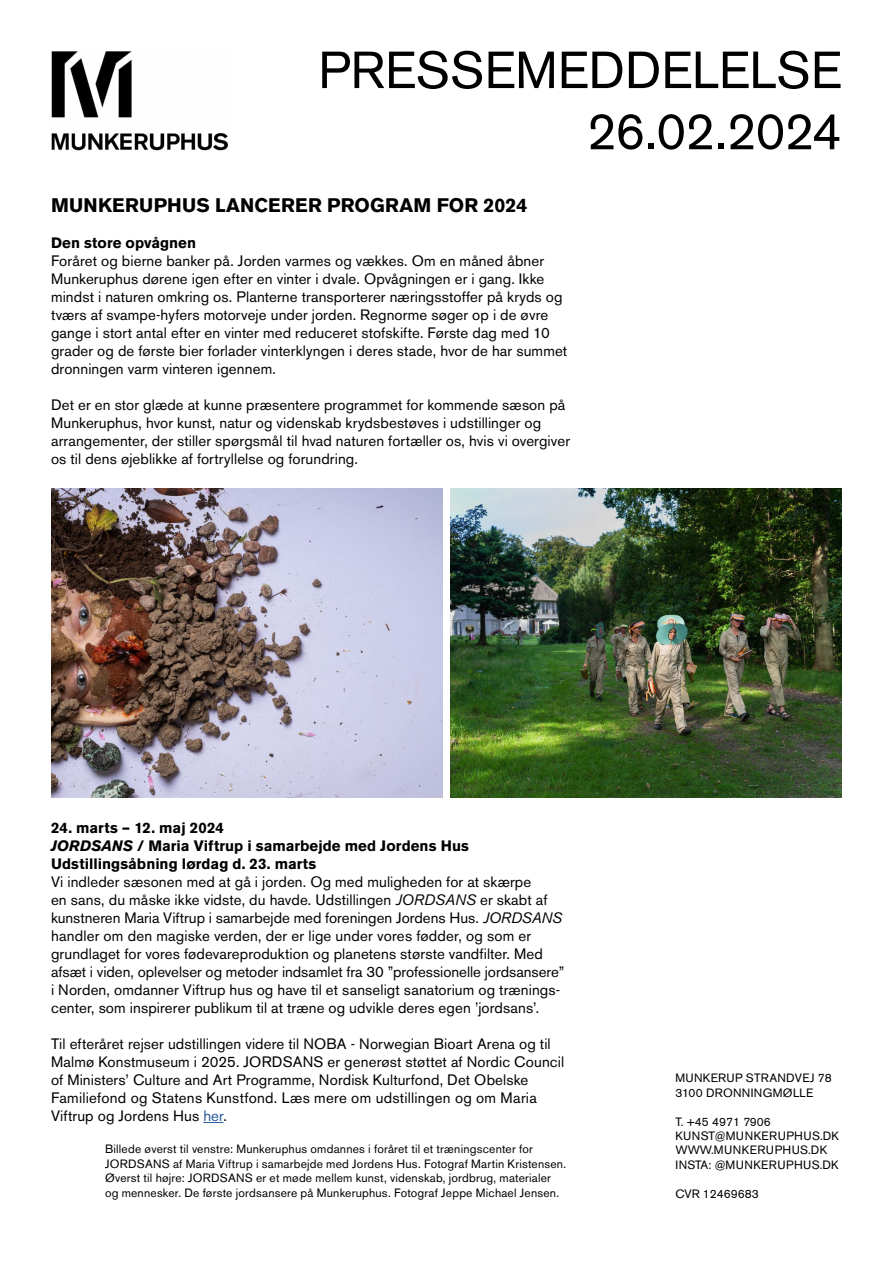
<style>
.page{position:relative;width:893px;height:1263px;background:#fff}
.page>*{position:absolute;margin:0;border:0;box-sizing:border-box;transform-origin:0 0}
.t1{font:51.6px/61.2px "Akzidenz Grotesk BE";letter-spacing:-.005em;color:#000;text-align:right}
.t2{font:700 19.5px "Akzidenz Grotesk BE";letter-spacing:.01em;color:#000}
.t3{font:15px/18px "Akzidenz Grotesk BE";letter-spacing:.01em;color:#000}
.t4{font:700 15px/18px "Akzidenz Grotesk BE";letter-spacing:.005em;color:#000}
.t5{font:12px/14.4px "Akzidenz Grotesk BE";letter-spacing:.02em;color:#000}
.t6{font:12px "Akzidenz Grotesk BE";color:#000}
.s1{font-style:italic}
.s2{color:#275b9b}
</style>
<div class="page">
<img style="left:51px;top:51px;width:178px;height:100px">
<svg style="left:203px;top:1122px;width:20px;height:1px"></svg>
<img style="left:51px;top:489px;width:391px;height:308px">
<img style="left:451px;top:489px;width:391px;height:308px">
<h1 class="t1" style="left:318px;top:40px;width:525px">PRESSEMEDDELELSE<br>26.02.2024</h1>
<h2 class="t2" style="left:51px;top:194px;width:478px">MUNKERUPHUS LANCERER PROGRAM FOR 2024</h2>
<p class="t4" style="left:51px;top:234px;width:147px">Den store opvågnen</p>
<p class="t3" style="left:51px;top:252px;width:518px">Foråret og bierne banker på. Jorden varmes og vækkes. Om en måned åbner Munkeruphus dørene igen efter en vinter i dvale. Opvågningen er i gang. Ikke mindst i naturen omkring os. Planterne transporterer næringsstoffer på kryds og tværs af svampe-hyfers motorveje under jorden. Regnorme søger op i de øvre gange i stort antal efter en vinter med reduceret stofskifte. Første dag med 10 grader og de første bier forlader vinterklyngen i deres stade, hvor de har summet dronningen varm vinteren igennem.</p>
<p class="t3" style="left:51px;top:396px;width:520px">Det er en stor glæde at kunne præsentere programmet for kommende sæson på Munkeruphus, hvor kunst, natur og videnskab krydsbestøves i udstillinger og arrangementer, der stiller spørgsmål til hvad naturen fortæller os, hvis vi overgiver os til dens øjeblikke af fortryllelse og forundring.</p>
<p class="t4" style="left:51px;top:819px;width:419px">24. marts – 12. maj 2024<br><span class="s1">JORDSANS</span> / Maria Viftrup i samarbejde med Jordens Hus<br>Udstillingsåbning lørdag d. 23. marts</p>
<p class="t3" style="left:51px;top:873px;width:515px">Vi indleder sæsonen med at gå i jorden. Og med muligheden for at skærpe<br>en sans, du måske ikke vidste, du havde. Udstillingen <span class="s1">JORDSANS</span> er skabt af kunstneren Maria Viftrup i samarbejde med foreningen Jordens Hus. <span class="s1">JORDSANS </span>handler om den magiske verden, der er lige under vores fødder, og som er grundlaget for vores fødevareproduktion og planetens største vandfilter. Med afsæt i viden, oplevelser og metoder indsamlet fra 30 ”professionelle jordsansere” i Norden, omdanner Viftrup hus og have til et sanseligt sanatorium og trænings&shy;center, som inspirerer publikum til at træne og udvikle deres egen ’jordsans’.</p>
<p class="t3" style="left:51px;top:1035px;width:515px">Til efteråret rejser udstillingen videre til NOBA - Norwegian Bioart Arena og til Malmø Konstmuseum i 2025. JORDSANS er generøst støttet af Nordic Council of Ministers’ Culture and Art Programme, Nordisk Kulturfond, Det Obelske Familiefond og Statens Kunstfond. Læs mere om udstillingen og om Maria Viftrup og Jordens Hus <span class="s2">her</span>.</p>
<p class="t5" style="left:105px;top:1142px;width:463px">Billede øverst til venstre: Munkeruphus omdannes i foråret til et træningscenter for JORDSANS af Maria Viftrup i samarbejde med Jordens Hus. Fotograf Martin Kristensen.<br>Øverst til højre: JORDSANS er et møde mellem kunst, videnskab, jordbrug, materialer og mennesker. De første jordsansere på Munkeruphus. Fotograf Jeppe Michael Jensen.</p>
<p class="t5" style="left:675px;top:1071px;width:158px">MUNKERUP STRANDVEJ 78<br>3100 DRONNINGMØLLE</p>
<p class="t5" style="left:675px;top:1114px;width:165px">T. +45 4971 7906<br>KUNST@MUNKERUPHUS.DK<br>WWW.MUNKERUPHUS.DK<br>INSTA: @MUNKERUPHUS.DK</p>
<p class="t6" style="left:675px;top:1186px;width:85px">CVR 12469683</p>
</div>
